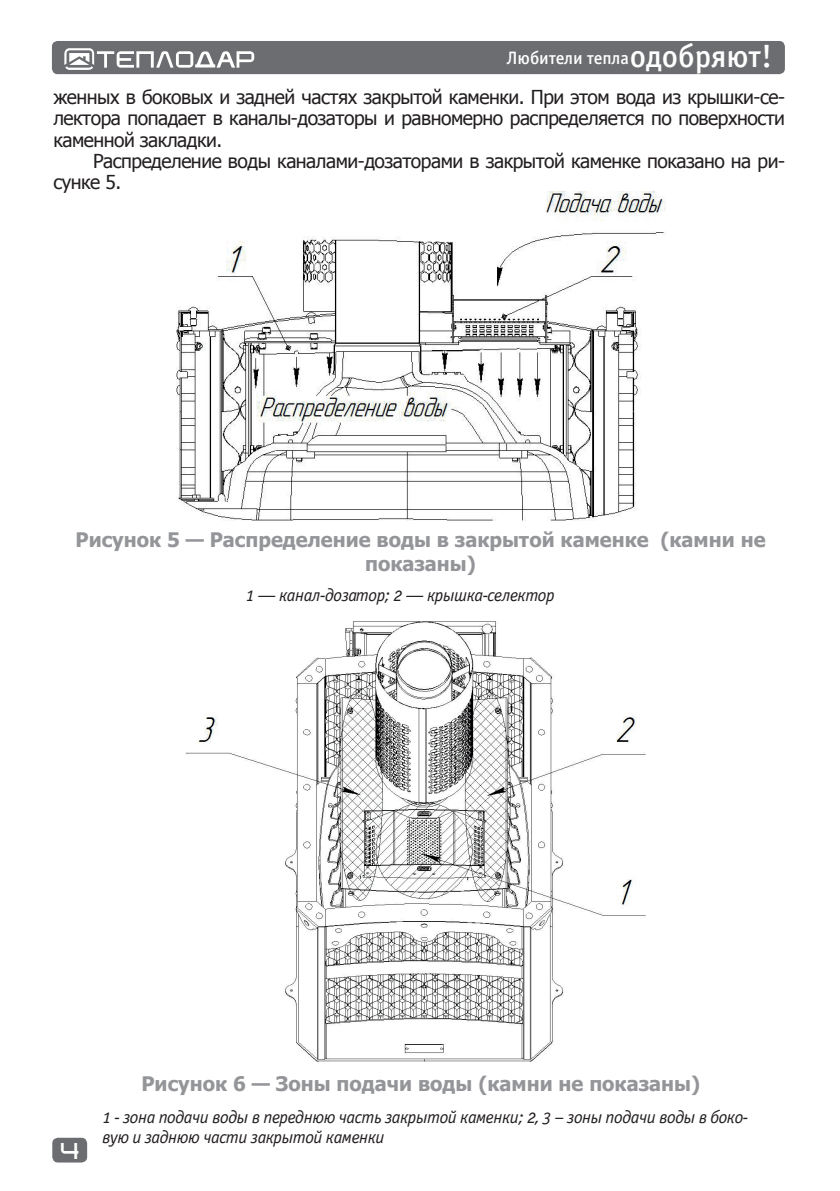
<style>
.page{position:relative;width:840px;height:1191px;background:#fff}
.page>*{position:absolute;margin:0;border:0;box-sizing:border-box;transform-origin:0 0}
.t1{font:700 20px/24px "Tahoma";color:#939598;text-align:center}
.t2{font:19.2px/21px "Tahoma";letter-spacing:-.025em;color:#231f20;text-align:justify}
.t3{font:italic 18px/20px "Officina Sans Book OSC";letter-spacing:-.025em;color:#231f20}
.t4{font:18px "Officina Sans Medium C";letter-spacing:-.005em;color:#fff}
.t5{font:16px "teplodar";color:#fff}
.s1{font-size:32px}
</style>
<div class="page">
<div style="left:52px;top:1137px;width:35px;height:25px;background:#6c6d70;border-radius:6px"></div>
<div style="left:52px;top:41px;width:732px;height:33px;background:#6c6d70;border-radius:6px"></div>
<svg style="left:64px;top:48px;width:190px;height:22px"></svg>
<img style="left:176px;top:191px;width:489px;height:329px">
<img style="left:186px;top:621px;width:459px;height:440px">
<p class="t4" style="left:506px;top:48px;width:267px">Любители тепла<span class="s1">одобряют!</span></p>
<p class="t2" style="left:53px;top:86px;width:732px">женных в боковых и задней частях закрытой каменки. При этом вода из крышки-се&shy;лектора попадает в каналы-дозаторы и равномерно распределяется по поверхности каменной закладки.</p>
<p class="t2" style="left:53px;top:149px;width:732px;text-indent:40px">Распределение воды каналами-дозаторами в закрытой каменке показано на ри&shy;сунке 5.</p>
<p class="t1" style="left:75px;top:527px;width:691px">Рисунок 5 — Распределение воды в закрытой каменке (камни не показаны)</p>
<p class="t3" style="left:245px;top:585px;width:310px">1 — канал-дозатор; 2 — крышка-селектор</p>
<p class="t5" style="left:61px;top:1143px;width:20px">4</p>
<p class="t1" style="left:141px;top:1070px;width:560px">Рисунок 6 — Зоны подачи воды (камни не показаны)</p>
<p class="t3" style="left:102px;top:1107px;width:647px">1 - зона подачи воды в переднюю часть закрытой каменки; 2, 3 – зоны подачи воды в боко&shy;вую и заднюю части закрытой каменки</p>
</div>
